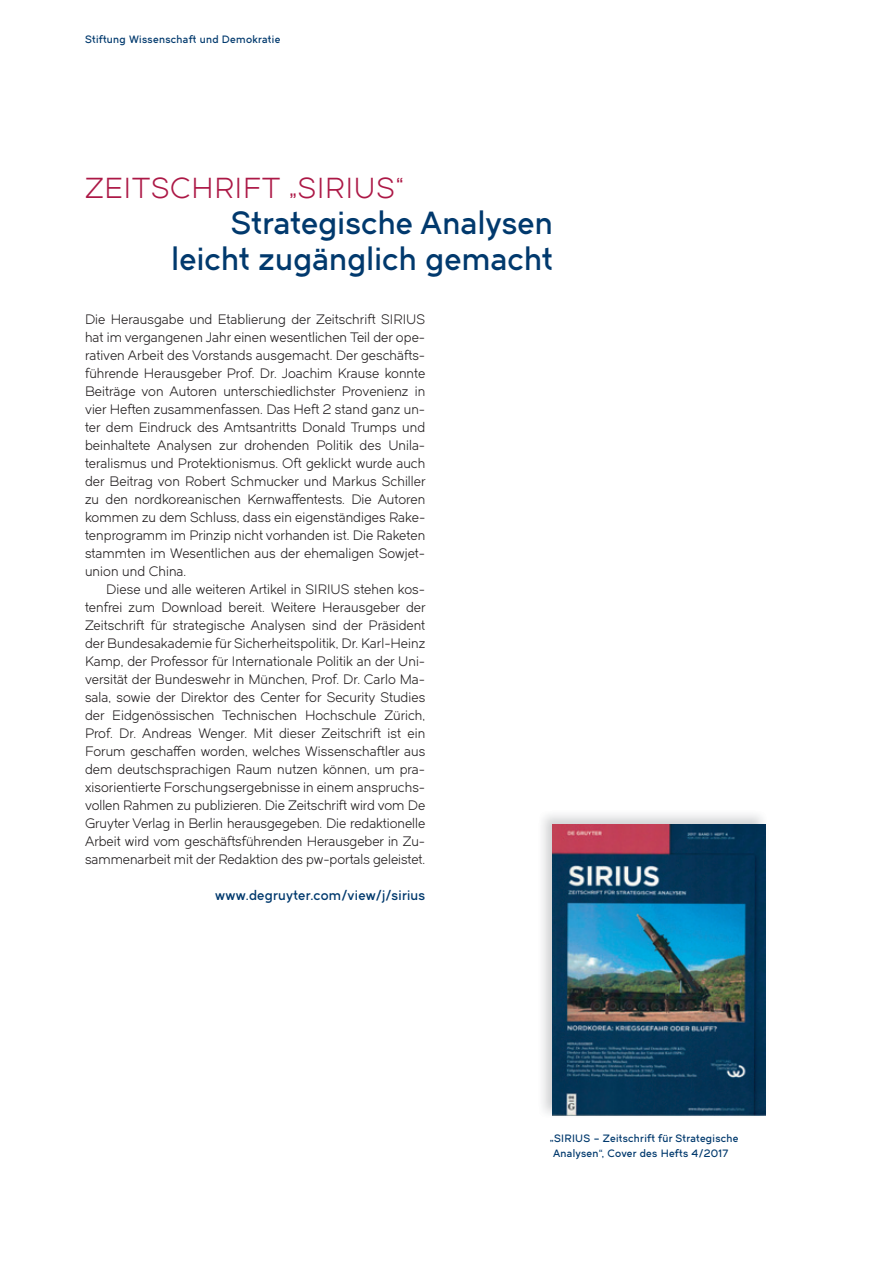
<style>
.page{position:relative;width:893px;height:1263px;background:#fff}
.page>*{position:absolute;margin:0;border:0;box-sizing:border-box;transform-origin:0 0}
.t1{font:31.5px/36px "Dual 600";letter-spacing:.01em;color:#01396d;text-align:right}
.t2{font:28.5px "Dual 400";letter-spacing:.03em;color:#ac1846}
.t3{font:13.5px/18px "Dual 400";color:#231f20;text-align:justify}
.t4{font:13.5px "Dual 600";letter-spacing:.02em;color:#01396d}
.t5{font:10.5px/15px "Dual 600";letter-spacing:.03em;color:#01396d}
</style>
<div class="page">
<img style="left:542px;top:815px;width:224px;height:301px">
<img style="left:553px;top:825px;width:212px;height:290px">
<p class="t5" style="left:85px;top:31px;width:197px">Stiftung Wissenschaft und Demokratie</p>
<h2 class="t2" style="left:85px;top:171px;width:321px">ZEITSCHRIFT „SIRIUS“</h2>
<h1 class="t1" style="left:172px;top:204px;width:383px">Strategische Analysen leicht zugänglich gemacht</h1>
<p class="t3" style="left:85px;top:310px;width:342px">Die Herausgabe und Etablierung der Zeitschrift SIRIUS hat im vergangenen Jahr einen wesentlichen Teil der ope&shy;rativen Arbeit des Vorstands ausgemacht. Der geschäfts&shy;führende Herausgeber Prof. Dr. Joachim Krause konnte Beiträge von Autoren unterschiedlichster Provenienz in vier Heften zusammenfassen. Das Heft 2 stand ganz un&shy;ter dem Eindruck des Amtsantritts Donald Trumps und beinhaltete Analysen zur drohenden Politik des Unila&shy;teralismus und Protektionismus. Oft geklickt wurde auch der Beitrag von Robert Schmucker und Markus Schiller zu den nordkoreanischen Kernwaffentests. Die Autoren kommen zu dem Schluss, dass ein eigenständiges Rake&shy;tenprogramm im Prinzip nicht vorhanden ist. Die Raketen stammten im Wesentlichen aus der ehemaligen Sowjet&shy;union und China.</p>
<p class="t3" style="left:85px;top:580px;width:342px;text-indent:21px">Diese und alle weiteren Artikel in SIRIUS stehen kos&shy;tenfrei zum Download bereit. Weitere Herausgeber der Zeitschrift für strategische Analysen sind der Präsident der Bundesakademie für Sicherheitspolitik, Dr. Karl-Heinz Kamp, der Professor für Internationale Politik an der Uni&shy;versität der Bundeswehr in München, Prof. Dr. Carlo Ma&shy;sala, sowie der Direktor des Center for Security Studies der Eidgenössischen Technischen Hochschule Zürich, Prof. Dr. Andreas Wenger. Mit dieser Zeitschrift ist ein Forum geschaffen worden, welches Wissenschaftler aus dem deutschsprachigen Raum nutzen können, um pra&shy;xisorientierte Forschungsergebnisse in einem anspruchs&shy;vollen Rahmen zu publizieren. Die Zeitschrift wird vom De Gruyter Verlag in Berlin herausgegeben. Die redaktionelle Arbeit wird vom geschäftsführenden Herausgeber in Zu&shy;sammenarbeit mit der Redaktion des pw-portals geleistet.</p>
<p class="t4" style="left:215px;top:886px;width:211px">www.degruyter.com/view/j/sirius</p>
<p class="t5" style="left:553px;top:1131px;width:187px;text-indent:-3px">„SIRIUS – Zeitschrift für Strategische<br>Analysen“, Cover des Hefts 4/2017</p>
</div>
